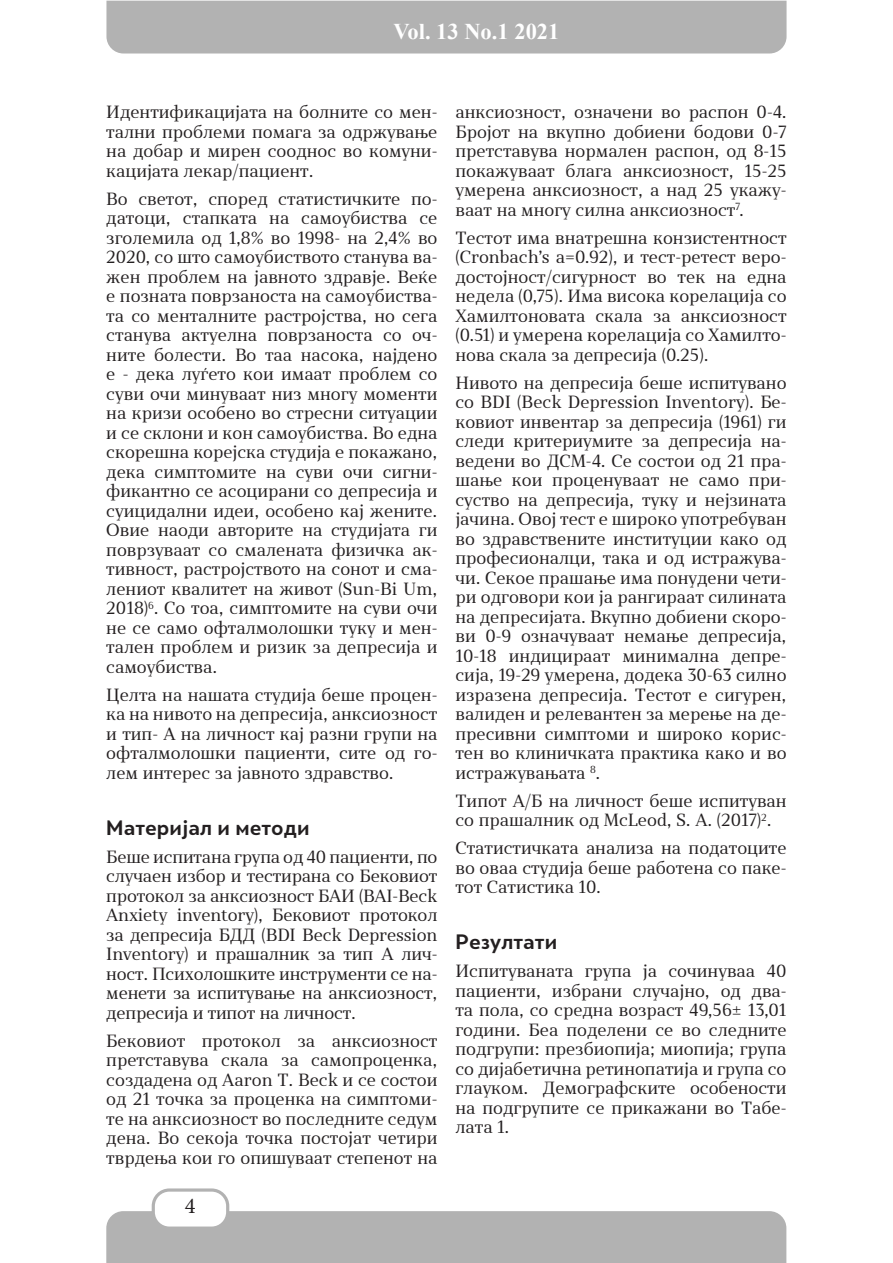
<style>
.page{position:relative;width:893px;height:1263px;background:#fff}
.page>*{position:absolute;margin:0;border:0;box-sizing:border-box;transform-origin:0 0}
.t1{font:700 22.5px "Times New Roman";color:#fff}
.t2{font:22.5px "Minion Pro";color:#231f20}
.t3{font:700 19.5px "Skola Sans";color:#231f20}
.t4{font:16.5px/19.5px "Skola Serif";color:#231f20;text-align:justify}
</style>
<div class="page">
<div style="left:106px;top:1px;width:680px;height:53px;background:#b2b2b2"></div>
<div style="left:106px;top:1211px;width:680px;height:52px;background:#b2b2b2"></div>
<div style="left:153px;top:1190px;width:75px;height:38px;background:#fff;border-radius:16px"></div>
<div style="left:152px;top:1188px;width:77px;height:42px;border:3px solid #b2b2b2;border-radius:16px"></div>
<p class="t1" style="left:393px;top:15px;width:168px">Vol. 13 No.1 2021</p>
<p class="t4" style="left:106px;top:102px;width:333px">Идентификацијата на болните со мен&shy;тални проблеми помага за одржување на добар и мирен сооднос во комуни&shy;кацијата лекар/пациент.</p>
<p class="t4" style="left:106px;top:189px;width:333px">Во светот, според статистичките по&shy;датоци, стапката на самоубиства се зголемила од 1,8% во 1998- на 2,4% во 2020, со што самоубиството станува ва&shy;жен проблем на јавното здравје. Веќе е позната поврзаноста на самоубиства&shy;та со менталните растројства, но сега станува актуелна поврзаноста со оч&shy;ните болести. Во таа насока, најдено е - дека луѓето кои имаат проблем со суви очи минуваат низ многу моменти на кризи особено во стресни ситуации и се склони и кон самоубиства. Во една скорешна корејска студија е покажано, дека симптомите на суви очи сигни&shy;фикантно се асоцирани со депресија и суицидални идеи, особено кај жените.<br>Овие наоди авторите на студијата ги поврзуваат со смалената физичка ак&shy;тивност, растројството на сонот и сма&shy;лениот квалитет на живот (Sun-Bi Um, 2018)<sup>6</sup>. Со тоа, симптомите на суви очи не се само офталмолошки туку и мен&shy;тален проблем и ризик за депресија и самоубиства.</p>
<p class="t4" style="left:106px;top:685px;width:333px">Целта на нашата студија беше процен&shy;ка на нивото на депресија, анксиозност и тип- А на личност кај разни групи на офталмолошки пациенти, сите од го&shy;лем интерес за јавното здравство.</p>
<p class="t3" style="left:106px;top:815px;width:205px">Материјал и методи</p>
<p class="t4" style="left:106px;top:847px;width:333px">Беше испитана група од 40 пациенти, по случаен избор и тестирана со Бековиот протокол за анксиозност БАИ (BAI-Beck Anxiety inventory), Бековиот протокол за депресија БДД (BDI Beck Depression Inventory) и прашалник за тип А лич&shy;ност. Психолошките инструменти се на&shy;менети за испитување на анксиозност, депресија и типот на личност.</p>
<p class="t4" style="left:106px;top:1031px;width:333px">Бековиот протокол за анксиозност претставува скала за самопроценка, создадена од Aaron T. Beck и се состои од 21 точка за проценка на симптоми&shy;те на анксиозност во последните седум дена. Во секоја точка постојат четири тврдења кои го опишуваат степенот на</p>
<h1 class="t2" style="left:185px;top:1190px;width:12px">4</h1>
<p class="t4" style="left:455px;top:102px;width:333px">анксиозност, означени во распон 0-4.<br>Бројот на вкупно добиени бодови 0-7 претставува нормален распон, од 8-15 покажуваат блага анксиозност, 15-25 умерена анксиозност, а над 25 укажу&shy;ваат на многу силна анксиозност<sup>7</sup>.</p>
<p class="t4" style="left:455px;top:228px;width:333px">Тестот има внатрешна конзистентност (Cronbach’s a=0.92), и тест-ретест веро&shy;достојност/сигурност во тек на една недела (0,75). Има висока корелација со Хамилтоновата скала за анксиозност (0.51) и умерена корелација со Хамилто&shy;нова скала за депресија (0.25).</p>
<p class="t4" style="left:455px;top:373px;width:333px">Нивото на депресија беше испитувано со BDI (Beck Depression Inventory). Бе&shy;ковиот инвентар за депресија (1961) ги следи критериумите за депресија на&shy;ведени во ДСМ-4. Се состои од 21 пра&shy;шање кои проценуваат не само при&shy;суство на депресија, туку и нејзината јачина. Овој тест е широко употребуван во здравствените институции како од професионалци, така и од истражува&shy;чи. Секое прашање има понудени чети&shy;ри одговори кои ја рангираат силината на депресијата. Вкупно добиени скоро&shy;ви 0-9 означуваат немање депресија, 10-18 индицираат минимална депре&shy;сија, 19-29 умерена, додека 30-63 силно изразена депресија. Тестот е сигурен, валиден и релевантен за мерење на де&shy;пресивни симптоми и широко корис&shy;тен во клиничката практика како и во истражувањата <sup>8</sup>.</p>
<p class="t4" style="left:455px;top:791px;width:333px">Типот А/Б на личност беше испитуван со прашалник од McLeod, S. A. (2017)<sup>2</sup>.</p>
<p class="t4" style="left:455px;top:838px;width:333px">Статистичката анализа на податоците во оваа студија беше работена со паке&shy;тот Сатистика 10.</p>
<p class="t3" style="left:455px;top:930px;width:103px">Резултати</p>
<p class="t4" style="left:455px;top:961px;width:333px">Испитуваната група ја сочинуваа 40 пациенти, избрани случајно, од два&shy;та пола, со средна возраст 49,56± 13,01 години. Беа поделени се во следните подгрупи: презбиопија; миопија; група со дијабетична ретинопатија и група со глауком. Демографските особености на подгрупите се прикажани во Табе&shy;лата 1.</p>
</div>
